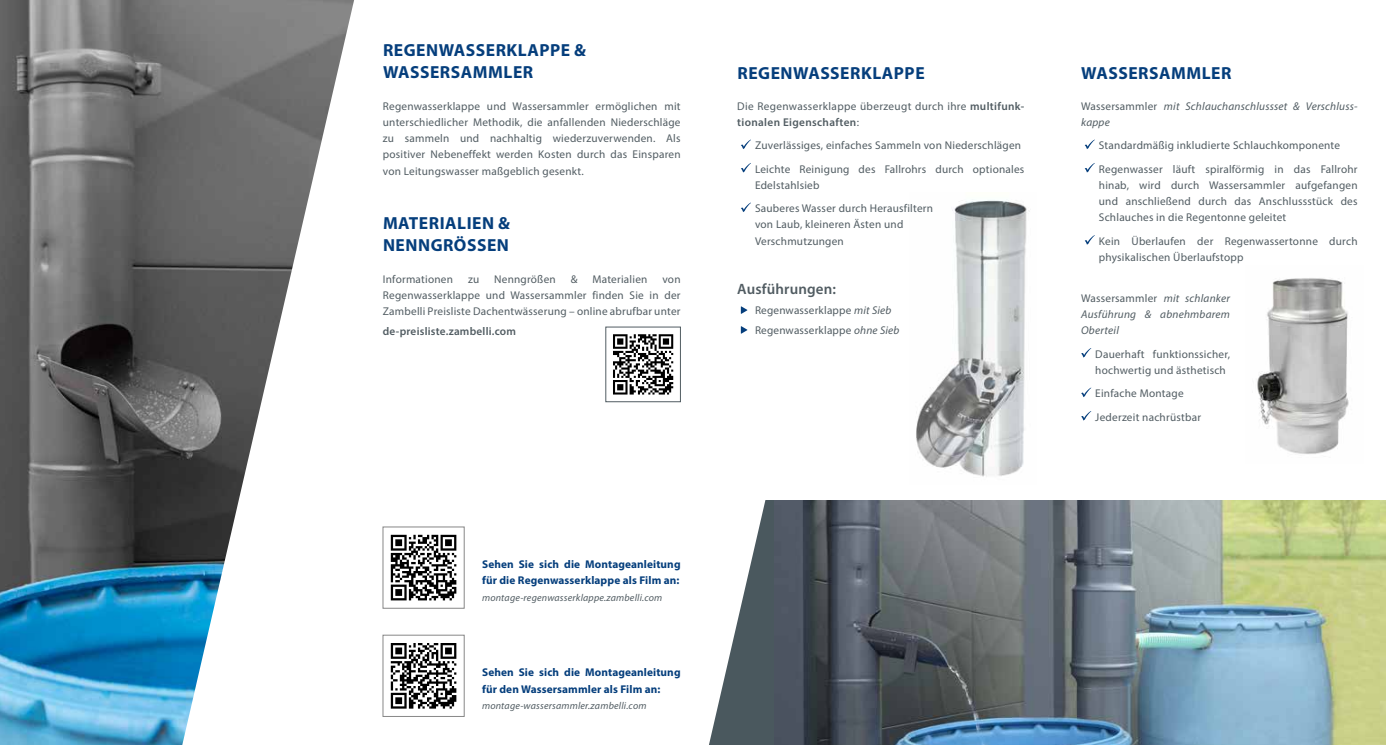
<style>
.page{position:relative;width:1386px;height:745px;background:#fff}
.page>*{position:absolute;margin:0;border:0;box-sizing:border-box;transform-origin:0 0}
.t1{font:700 17.5px/22.5px "Myriad Pro";letter-spacing:.03em;color:#053e7c}
.t2{font:600 15px "Myriad Pro";letter-spacing:.01em;color:#515c62}
.t3{font:11.25px/16.2px "Myriad Pro";letter-spacing:.02em;color:#515c62}
.t4{font:700 11.25px/16.2px "Myriad Pro";letter-spacing:.01em;color:#053e7c}
.t5{font:italic 11.25px/16.2px "Myriad Pro";letter-spacing:.02em;color:#515c62}
.t6{font:600 11.25px "Myriad Pro";letter-spacing:.02em;color:#515c62}
.t7{font:italic 10px "Myriad Pro";letter-spacing:.02em;color:#515c62}
.s1{font-weight:600}
.s2{font-style:normal}
.s3{font-style:italic}
</style>
<div class="page">
<img style="left:916px;top:199px;width:114px;height:278px">
<img style="left:1257px;top:278px;width:92px;height:176px">
<img style="left:0;top:0;width:354px;height:744px">
<img style="left:774px;top:500px;width:611px;height:244px">
<svg style="left:709px;top:500px;width:62px;height:244px;fill:#4a585e"></svg>
<svg style="left:741px;top:139px;width:10px;height:10px"></svg>
<svg style="left:741px;top:163px;width:10px;height:9px"></svg>
<svg style="left:741px;top:202px;width:10px;height:10px"></svg>
<svg style="left:1084px;top:140px;width:10px;height:9px"></svg>
<svg style="left:1084px;top:163px;width:10px;height:9px"></svg>
<svg style="left:1084px;top:235px;width:10px;height:9px"></svg>
<svg style="left:1081px;top:348px;width:10px;height:9px"></svg>
<svg style="left:1081px;top:387px;width:10px;height:10px"></svg>
<svg style="left:1081px;top:411px;width:10px;height:9px"></svg>
<svg style="left:741px;top:306px;width:6px;height:8px"></svg>
<svg style="left:741px;top:326px;width:6px;height:7px"></svg>
<svg style="left:391px;top:643px;width:65px;height:65px"></svg>
<svg style="left:391px;top:534px;width:65px;height:66px"></svg>
<svg style="left:613px;top:334px;width:60px;height:60px"></svg>
<h1 class="t1" style="left:383px;top:38px;width:205px">REGENWASSERKLAPPE &amp;<br>WASSERSAMMLER</h1>
<p class="t3" style="left:383px;top:97px;width:299px;text-align:justify">Regenwasserklappe und Wassersammler ermöglichen mit unterschiedlicher Methodik, die anfallenden Niederschläge zu sammeln und nachhaltig wiederzuverwenden. Als positiver Nebeneffekt werden Kosten durch das Einsparen von Leitungswasser maßgeblich gesenkt.</p>
<p class="t3" style="left:737px;top:97px;width:289px">Die Regenwasserklappe überzeugt durch ihre <span class="s1">multifunk&shy;tionalen Eigenschaften</span>:</p>
<h1 class="t1" style="left:737px;top:61px;width:189px">REGENWASSERKLAPPE</h1>
<h1 class="t1" style="left:1081px;top:61px;width:152px">WASSERSAMMLER</h1>
<p class="t5" style="left:1081px;top:97px;width:278px"><span class="s2">Wassersammler</span> mit Schlauchanschlussset &amp; Verschluss&shy;kappe</p>
<p class="t3" style="left:1098px;top:133px;width:260px;line-height:23.4px">Standardmäßig inkludierte Schlauchkomponente<br>Regenwasser läuft spiralförmig in das Fallrohr</p>
<p class="t3" style="left:1098px;top:177px;width:260px;text-align:justify">hinab, wird durch Wassersammler aufgefangen und anschließend durch das Anschlussstück des Schlauches in die Regentonne geleitet</p>
<p class="t3" style="left:1098px;top:232px;width:260px">Kein Überlaufen der Regenwassertonne durch physikalischen Überlaufstopp</p>
<p class="t5" style="left:1081px;top:289px;width:150px;text-align:justify"><span class="s2">Wassersammler</span> mit schlanker Ausführung &amp; abnehmbarem Oberteil</p>
<p class="t3" style="left:1095px;top:345px;width:136px">Dauerhaft funktionssicher, hochwertig und ästhetisch</p>
<p class="t3" style="left:1095px;top:381px;width:107px;line-height:23.4px">Einfache Montage<br>Jederzeit nachrüstbar</p>
<p class="t3" style="left:755px;top:133px;width:271px;line-height:23.4px">Zuverlässiges, einfaches Sammeln von Niederschlägen<br>Leichte Reinigung des Fallrohrs durch optionales</p>
<p class="t3" style="left:755px;top:173px;width:179px;line-height:23.4px">Edelstahlsieb<br>Sauberes Wasser durch Herausfiltern</p>
<p class="t3" style="left:755px;top:216px;width:150px">von Laub, kleineren Ästen und<br>Verschmutzungen</p>
<h1 class="t1" style="left:383px;top:211px;width:129px">MATERIALIEN &amp;<br>NENNGRÖSSEN</h1>
<p class="t3" style="left:383px;top:270px;width:72px">Informationen</p>
<p class="t3" style="left:468px;top:270px;width:13px">zu</p>
<p class="t3" style="left:494px;top:270px;width:63px">Nenngrößen</p>
<p class="t3" style="left:570px;top:270px;width:8px">&amp;</p>
<p class="t3" style="left:592px;top:270px;width:56px">Materialien</p>
<p class="t3" style="left:383px;top:270px;width:299px;text-align:justify;text-indent:279px">von Regenwasserklappe und Wassersammler finden Sie in der Zambelli Preisliste Dachentwässerung – online abrufbar unter</p>
<p class="t6" style="left:383px;top:324px;width:135px">de-preisliste.zambelli.com</p>
<h2 class="t2" style="left:737px;top:279px;width:100px">Ausführungen:</h2>
<p class="t3" style="left:755px;top:300px;width:146px;line-height:19.8px">Regenwasserklappe <span class="s3">mit Sieb<br></span>Regenwasserklappe <span class="s3">ohne Sieb</span></p>
<p class="t4" style="left:482px;top:555px;width:200px">Sehen Sie sich die Montageanleitung für die Regenwasserklappe als Film an:</p>
<p class="t7" style="left:482px;top:591px;width:182px">montage-regenwasserklappe.zambelli.com</p>
<p class="t4" style="left:482px;top:663px;width:200px">Sehen Sie sich die Montageanleitung für den Wassersammler als Film an:</p>
<p class="t7" style="left:482px;top:699px;width:166px">montage-wassersammler.zambelli.com</p>
</div>
